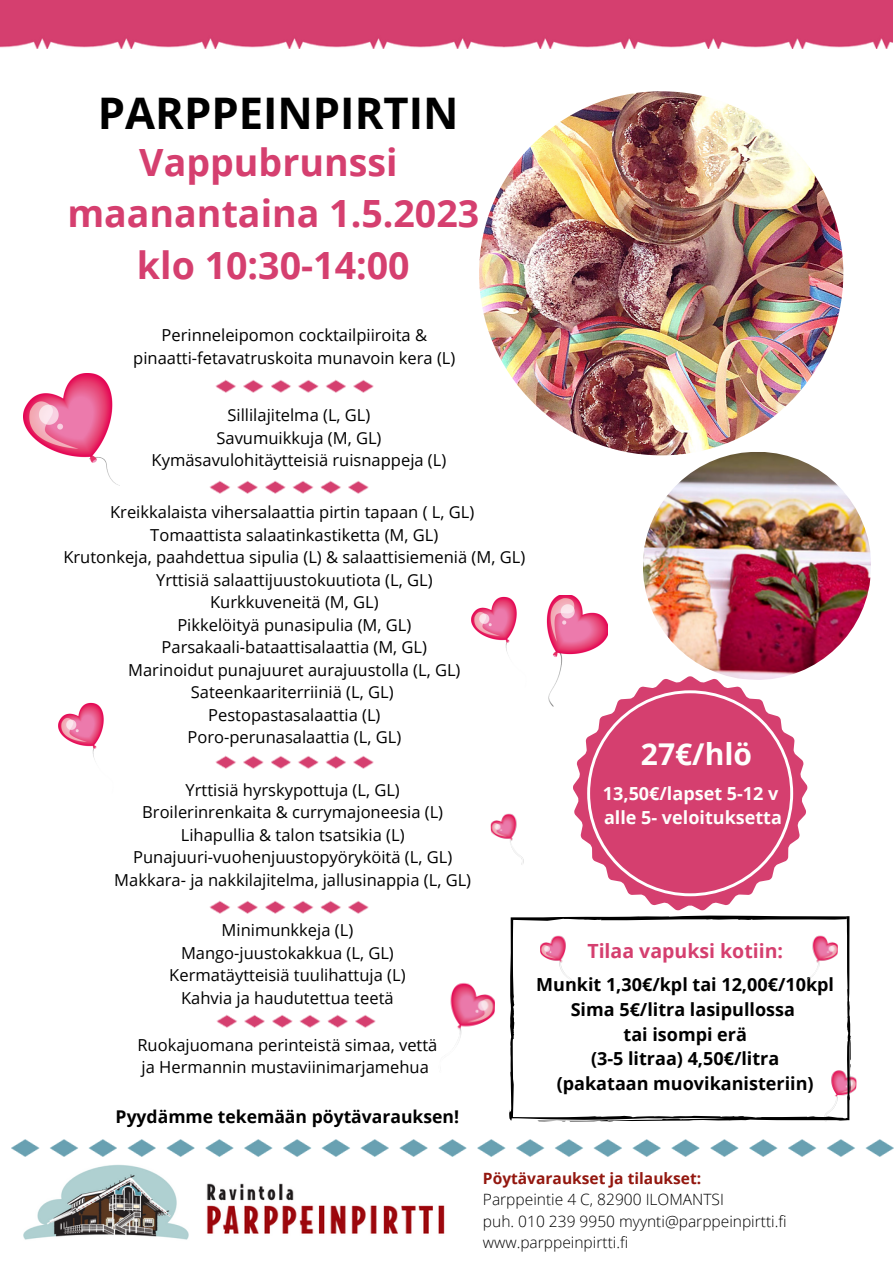
<style>
.page{position:relative;width:894px;height:1264px;background:#fff}
.page>*{position:absolute;margin:0;border:0;box-sizing:border-box;transform-origin:0 0}
.t1{font:700 43.5px "Open Sans";color:#000}
.t2{font:700 37.5px/51.8px "Open Sans";color:#d53f6f;text-align:center}
.t3{font:700 30px "Open Sans";color:#fefefc}
.t4{font:700 19.5px "Open Sans";color:#d53f6f}
.t5{font:700 18px/24.8px "Open Sans";color:#000;text-align:center}
.t6{font:700 18px/24.8px "Open Sans";color:#fefefc}
.t7{font:700 17.55px "Open Sans";color:#000}
.t8{font:16.5px/22.5px "Open Sans";color:#000;text-align:center}
.t9{font:300 15.6px/21.5px "Open Sans";color:#000}
.t10{font:700 15.6px "Open Sans";color:#93170f}
</style>
<div class="page">
<img style="left:12px;top:1139px;width:881px;height:17px">
<img style="left:206px;top:1183px;width:239px;height:51px">
<img style="left:24px;top:1164px;width:165px;height:76px">
<img style="left:641px;top:450px;width:230px;height:226px">
<img style="left:479px;top:91px;width:364px;height:364px;border-radius:50%">
<svg style="left:573px;top:676px;width:234px;height:234px"></svg>
<svg style="left:590px;top:693px;width:200px;height:200px;background:#d9547f"></svg>
<img style="left:0;top:0;width:892px;height:48px">
<img style="left:215px;top:379px;width:159px;height:14px">
<img style="left:209px;top:480px;width:160px;height:14px">
<img style="left:215px;top:755px;width:159px;height:14px">
<img style="left:209px;top:900px;width:160px;height:14px">
<img style="left:24px;top:373px;width:94px;height:112px">
<img style="left:471px;top:595px;width:136px;height:112px">
<img style="left:59px;top:702px;width:45px;height:58px">
<img style="left:450px;top:982px;width:45px;height:61px">
<img style="left:850px;top:1069px;width:6px;height:25px">
<img style="left:490px;top:813px;width:34px;height:52px">
<svg style="left:509px;top:915px;width:341px;height:207px"></svg>
<img style="left:800px;top:935px;width:37px;height:65px">
<img style="left:539px;top:935px;width:38px;height:65px">
<img style="left:216px;top:1014px;width:160px;height:14px">
<h1 class="t1" style="left:98px;top:82px;width:362px">PARPPEINPIRTIN</h1>
<h2 class="t2" style="left:67px;top:135px;width:413px">Vappubrunssi maanantaina 1.5.2023 klo 10:30-14:00</h2>
<p class="t8" style="left:133px;top:324px;width:323px">Perinneleipomon cocktailpiiroita &amp; pinaatti-fetavatruskoita munavoin kera (L)</p>
<p class="t8" style="left:152px;top:403px;width:296px">Sillilajitelma (L, GL)<br>Savumuikkuja (M, GL)<br>Kymäsavulohitäytteisiä ruisnappeja (L)</p>
<p class="t8" style="left:63px;top:500px;width:463px">Kreikkalaista vihersalaattia pirtin tapaan ( L, GL)<br>Tomaattista salaatinkastiketta (M, GL)<br>Krutonkeja, paahdettua sipulia (L) &amp; salaattisiemeniä (M, GL)<br>Yrttisiä salaattijuustokuutiota (L, GL)<br>Kurkkuveneitä (M, GL)<br>Pikkelöityä punasipulia (M, GL)<br>Parsakaali-bataattisalaattia (M, GL)<br>Marinoidut punajuuret aurajuustolla (L, GL)<br>Sateenkaariterriiniä (L, GL)<br>Pestopastasalaattia (L)<br>Poro-perunasalaattia (L, GL)</p>
<p class="t8" style="left:114px;top:778px;width:358px">Yrttisiä hyrskypottuja (L, GL)<br>Broilerinrenkaita &amp; currymajoneesia (L)<br>Lihapullia &amp; talon tsatsikia (L)<br>Punajuuri-vuohenjuustopyöryköitä (L, GL)<br>Makkara- ja nakkilajitelma, jallusinappia (L, GL)</p>
<h3 class="t3" style="left:640px;top:733px;width:113px">27€/hlö</h3>
<p class="t6" style="left:602px;top:780px;width:180px">13,50€/lapset 5-12 v alle 5- veloituksetta</p>
<p class="t8" style="left:169px;top:918px;width:238px">Minimunkkeja (L)<br>Mango-juustokakkua (L, GL)<br>Kermatäytteisiä tuulihattuja (L)<br>Kahvia ja haudutettua teetä</p>
<p class="t8" style="left:137px;top:1032px;width:301px;text-align:left">Ruokajuomana perinteistä simaa, vettä ja Hermannin mustaviinimarjamehua</p>
<p class="t7" style="left:116px;top:1104px;width:345px">Pyydämme tekemään pöytävarauksen!</p>
<p class="t4" style="left:587px;top:936px;width:197px">Tilaa vapuksi kotiin:</p>
<p class="t5" style="left:536px;top:971px;width:299px">Munkit 1,30€/kpl tai 12,00€/10kpl<br>Sima 5€/litra lasipullossa<br>tai isompi erä<br>(3-5 litraa) 4,50€/litra<br>(pakataan muovikanisteriin)</p>
<p class="t10" style="left:483px;top:1167px;width:220px">Pöytävaraukset ja tilaukset:</p>
<p class="t9" style="left:483px;top:1188px;width:305px">Parppeintie 4 C, 82900 ILOMANTSI<br>puh. 010 239 9950 myynti@parppeinpirtti.fi www.parppeinpirtti.fi</p>
</div>
